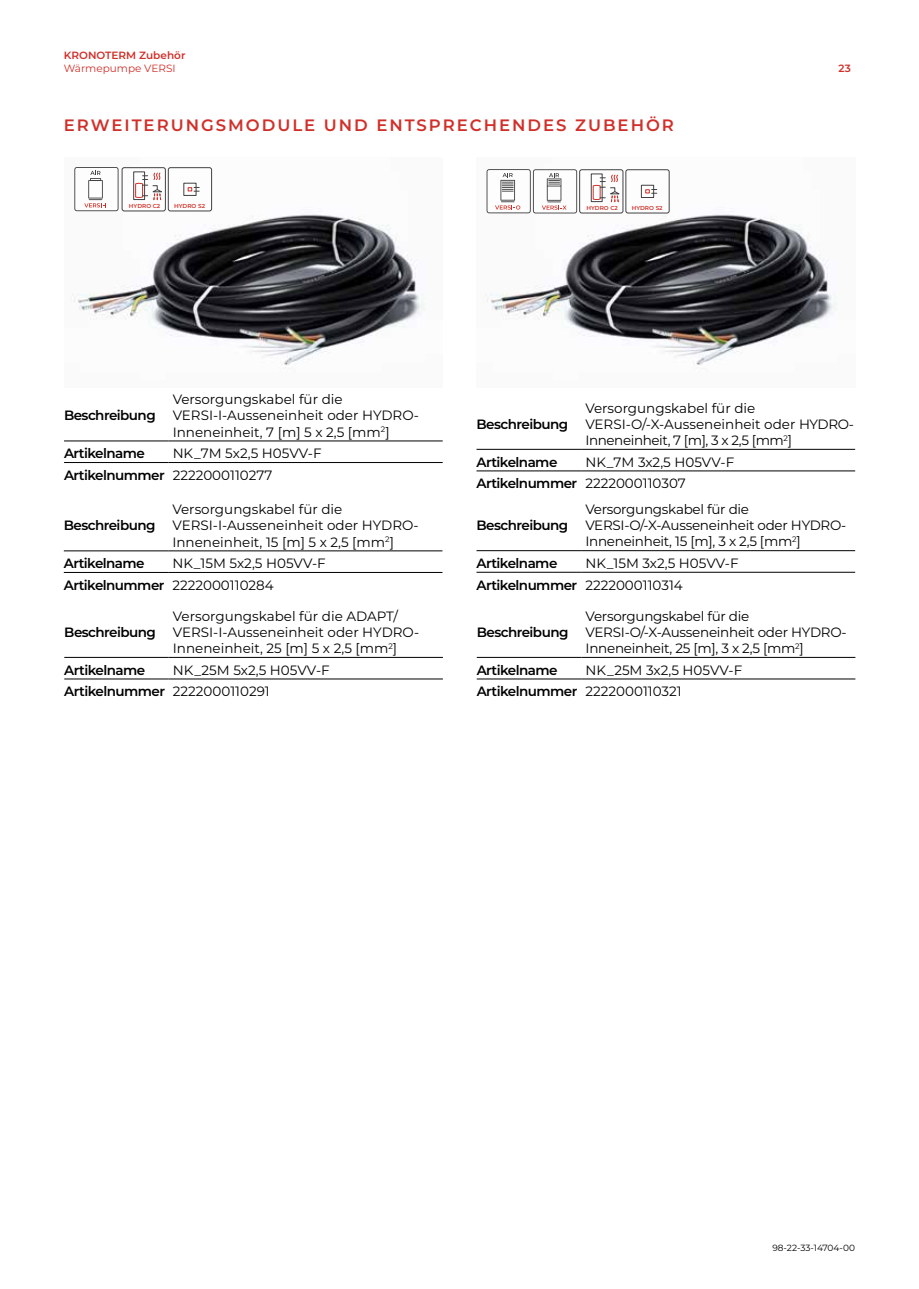
<style>
.page{position:relative;width:919px;height:1289px;background:#fff}
.page>*{position:absolute;margin:0;border:0;box-sizing:border-box;transform-origin:0 0}
.t1{font:600 16.5px "Montserrat";letter-spacing:.12em;color:#d0302a}
.t2{font:13.5px/16.2px "Montserrat";color:#000}
.t3{font:13.5px/16.2px "Montserrat";letter-spacing:-.02em;color:#000}
.t4{font:600 13.5px "Montserrat";letter-spacing:-.04em;color:#000}
.t5{font:600 10.5px "Montserrat";color:#d0302a}
.t6{font:10.5px "Montserrat";color:#d0302a}
.t7{font:9px "Montserrat";color:#000}
.t8{font:600 5.7px "Montserrat";color:#cf3029}
.s1{font-weight:600}
</style>
<div class="page">
<img style="left:485px;top:169px;width:352px;height:196px">
<img style="left:72px;top:168px;width:353px;height:204px">
<hr style="left:64px;top:440px;width:104px;height:1px;background:#000">
<hr style="left:168px;top:440px;width:274px;height:1px;background:#000">
<hr style="left:64px;top:462px;width:104px;height:1px;background:#000">
<hr style="left:168px;top:462px;width:274px;height:1px;background:#000">
<hr style="left:64px;top:550px;width:104px;height:1px;background:#000">
<hr style="left:168px;top:550px;width:274px;height:1px;background:#000">
<hr style="left:64px;top:572px;width:104px;height:1px;background:#000">
<hr style="left:168px;top:572px;width:274px;height:1px;background:#000">
<hr style="left:64px;top:657px;width:105px;height:1px;background:#000">
<hr style="left:169px;top:657px;width:274px;height:1px;background:#000">
<hr style="left:64px;top:678px;width:105px;height:1px;background:#000">
<hr style="left:169px;top:678px;width:274px;height:1px;background:#000">
<hr style="left:476px;top:449px;width:105px;height:1px;background:#000">
<hr style="left:581px;top:449px;width:274px;height:1px;background:#000">
<hr style="left:476px;top:470px;width:105px;height:1px;background:#000">
<hr style="left:581px;top:470px;width:274px;height:1px;background:#000">
<hr style="left:476px;top:550px;width:105px;height:1px;background:#000">
<hr style="left:581px;top:550px;width:274px;height:1px;background:#000">
<hr style="left:476px;top:572px;width:105px;height:1px;background:#000">
<hr style="left:581px;top:572px;width:274px;height:1px;background:#000">
<hr style="left:476px;top:657px;width:105px;height:1px;background:#000">
<hr style="left:581px;top:657px;width:274px;height:1px;background:#000">
<hr style="left:476px;top:678px;width:105px;height:1px;background:#000">
<hr style="left:581px;top:678px;width:274px;height:1px;background:#000">
<svg style="left:532px;top:169px;width:45px;height:45px"></svg>
<svg style="left:486px;top:169px;width:91px;height:44px"></svg>
<svg style="left:74px;top:167px;width:44px;height:44px"></svg>
<div style="left:121px;top:167px;width:45px;height:44px;background:#fff;border-radius:3px"></div>
<div style="left:122px;top:167px;width:44px;height:44px;border:1px solid #424143;border-radius:2px"></div>
<div style="left:133px;top:171px;width:12px;height:29px;border:1px solid #424143"></div>
<svg style="left:135px;top:172px;width:27px;height:28px"></svg>
<div style="left:167px;top:167px;width:45px;height:44px;background:#fff;border-radius:3px"></div>
<div style="left:168px;top:167px;width:44px;height:44px;border:1px solid #424143;border-radius:2px"></div>
<div style="left:183px;top:183px;width:13px;height:13px;border:1px solid #424143"></div>
<svg style="left:188px;top:187px;width:11px;height:5px"></svg>
<div style="left:579px;top:169px;width:44px;height:45px;background:#fff;border-radius:3px"></div>
<div style="left:579px;top:169px;width:44px;height:44px;border:1px solid #424143;border-radius:2px"></div>
<div style="left:590px;top:173px;width:12px;height:29px;border:1px solid #424143"></div>
<svg style="left:592px;top:174px;width:28px;height:28px"></svg>
<div style="left:625px;top:169px;width:44px;height:45px;background:#fff;border-radius:3px"></div>
<div style="left:625px;top:169px;width:44px;height:44px;border:1px solid #424143;border-radius:2px"></div>
<div style="left:641px;top:185px;width:13px;height:13px;border:1px solid #424143"></div>
<svg style="left:645px;top:189px;width:11px;height:5px"></svg>
<p class="t5" style="left:64px;top:48px;width:123px">KRONOTERM Zubehör</p>
<p class="t6" style="left:64px;top:61px;width:113px">Wärmepumpe VERSI</p>
<p class="t5" style="left:838px;top:61px;width:14px">23</p>
<p class="t1" style="left:64px;top:113px;width:611px">ERWEITERUNGSMODULE UND ENTSPRECHENDES ZUBEHÖR</p>
<p class="t8" style="left:129px;top:201px;width:33px">HYDRO C2</p>
<p class="t8" style="left:174px;top:201px;width:32px">HYDRO S2</p>
<p class="t8" style="left:586px;top:203px;width:33px">HYDRO C2</p>
<p class="t8" style="left:631px;top:203px;width:32px">HYDRO S2</p>
<p class="t4" style="left:64px;top:406px;width:93px">Beschreibung</p>
<p class="t2" style="left:173px;top:391px;width:248px">Versorgungskabel für die<br>VERSI-I-Ausseneinheit oder HYDRO-<br>Inneneinheit, 7 [m] 5 x 2,5 [mm<sup>2</sup>]</p>
<p class="t4" style="left:64px;top:444px;width:82px">Artikelname</p>
<p class="t2" style="left:64px;top:442px;width:259px;line-height:21.6px;text-indent:109px">NK_7M 5x2,5 H05VV-F<br><span class="s1">Artikelnummer</span> 2222000110277</p>
<p class="t4" style="left:64px;top:516px;width:93px">Beschreibung</p>
<p class="t2" style="left:172px;top:501px;width:248px">Versorgungskabel für die<br>VERSI-I-Ausseneinheit oder HYDRO-<br>Inneneinheit, 15 [m] 5 x 2,5 [mm<sup>2</sup>]</p>
<p class="t4" style="left:64px;top:554px;width:82px">Artikelname</p>
<p class="t2" style="left:64px;top:552px;width:263px;line-height:21.6px;text-indent:109px">NK_15M 5x2,5 H05VV-F<br><span class="s1">Artikelnummer</span> 2222000110284</p>
<p class="t4" style="left:64px;top:622px;width:93px">Beschreibung</p>
<p class="t2" style="left:173px;top:607px;width:248px">Versorgungskabel für die ADAPT/<br>VERSI-I-Ausseneinheit oder HYDRO-<br>Inneneinheit, 25 [m] 5 x 2,5 [mm<sup>2</sup>]</p>
<p class="t4" style="left:64px;top:660px;width:82px">Artikelname</p>
<p class="t2" style="left:64px;top:658px;width:267px;line-height:21.6px;text-indent:109px">NK_25M 5x2,5 H05VV-F<br><span class="s1">Artikelnummer</span> 2222000110291</p>
<p class="t4" style="left:476px;top:414px;width:93px">Beschreibung</p>
<p class="t2" style="left:585px;top:399px;width:270px">Versorgungskabel für die<br>VERSI-O/-X-Ausseneinheit oder HYDRO-<br>Inneneinheit, 7 [m], 3 x 2,5 [mm<sup>2</sup>]</p>
<p class="t4" style="left:476px;top:452px;width:82px">Artikelname</p>
<p class="t2" style="left:476px;top:450px;width:259px;line-height:21.6px;text-indent:109px">NK_7M 3x2,5 H05VV-F<br><span class="s1">Artikelnummer</span> 2222000110307</p>
<p class="t4" style="left:476px;top:516px;width:93px">Beschreibung</p>
<p class="t3" style="left:585px;top:500px;width:262px">Versorgungskabel für die<br>VERSI-O/-X-Ausseneinheit oder HYDRO-<br>Inneneinheit, 15 [m], 3 x 2,5 [mm<sup>2</sup>]</p>
<p class="t4" style="left:476px;top:553px;width:82px">Artikelname</p>
<p class="t2" style="left:476px;top:552px;width:264px;line-height:21.6px;text-indent:109px">NK_15M 3x2,5 H05VV-F<br><span class="s1">Artikelnummer</span> 2222000110314</p>
<p class="t4" style="left:476px;top:622px;width:93px">Beschreibung</p>
<p class="t3" style="left:585px;top:607px;width:262px">Versorgungskabel für die<br>VERSI-O/-X-Ausseneinheit oder HYDRO-<br>Inneneinheit, 25 [m], 3 x 2,5 [mm<sup>2</sup>]</p>
<p class="t4" style="left:476px;top:660px;width:82px">Artikelname</p>
<p class="t2" style="left:476px;top:658px;width:267px;line-height:21.6px;text-indent:109px">NK_25M 3x2,5 H05VV-F<br><span class="s1">Artikelnummer</span> 2222000110321</p>
<p class="t7" style="left:772px;top:1241px;width:84px">98-22-33-14704-00</p>
</div>
